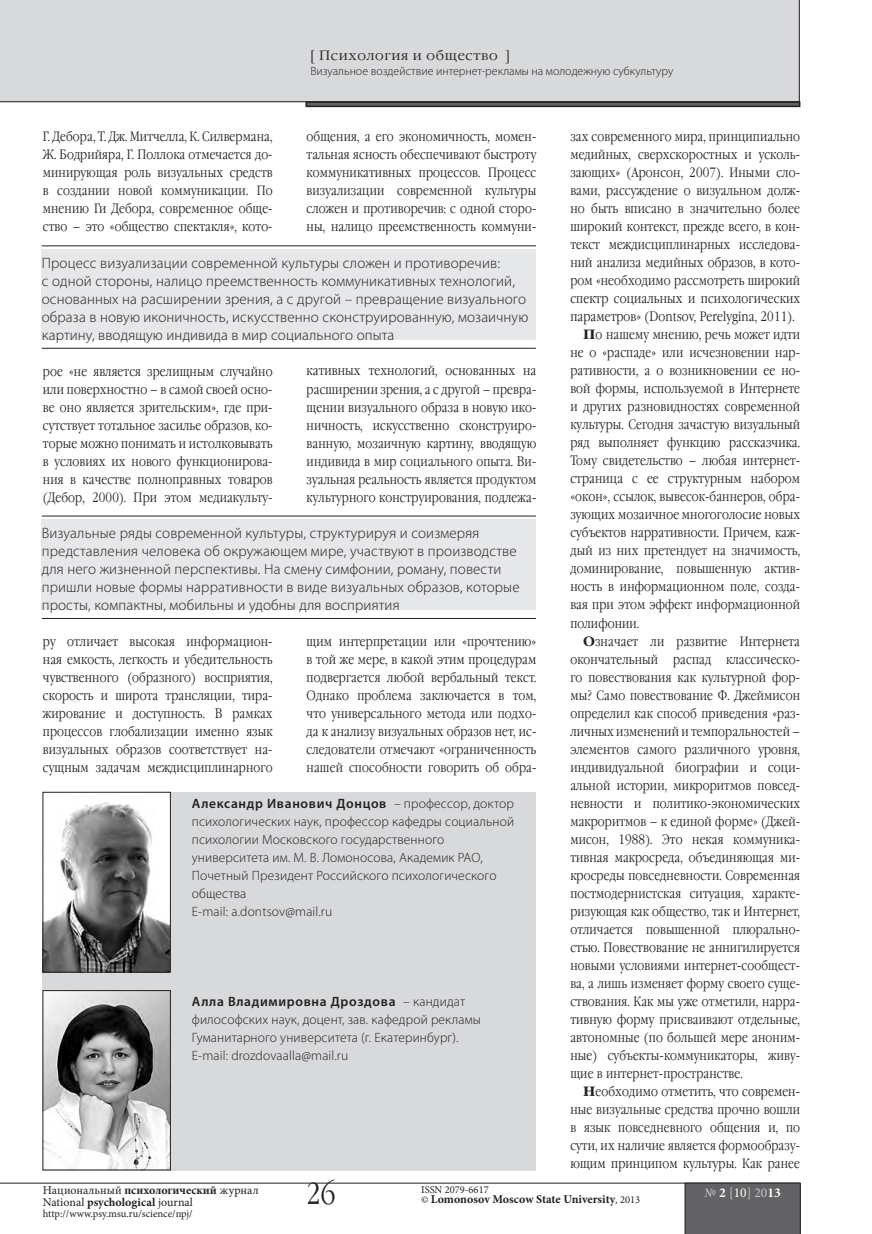
<style>
.page{position:relative;width:872px;height:1234px;background:#fff}
.page>*{position:absolute;margin:0;border:0;box-sizing:border-box;transform-origin:0 0}
.Page_num{font:30px "Garamond Narrow C";color:#231f20}
.Insert___MEDIUM{font:300 15px/18px "Myriad Pro";letter-spacing:.01em;color:#231f20}
.Main_text___1st{font:13.5px/18px "Garamond Narrow C";letter-spacing:.01em;color:#231f20;text-align:justify}
.Main_text{font:13.5px/18px "Garamond Narrow C";letter-spacing:.01em;color:#231f20;text-align:justify}
.Autor___REMARK{font:300 13.5px/18px "Myriad Pro";letter-spacing:.01em;color:#231f20}
.Col_title___RUBRIC{font:13.5px "Garamond C";letter-spacing:.05em;color:#231f20}
.t1{font:13.5px "Minion Pro";color:#c7c8ca}
.t2{font:12px "Minion Pro";color:#231f20}
.Col_title___ARTICLE{font:300 12px "Myriad Pro";color:#231f20}
.t3{font:700 12px "Minion Pro";letter-spacing:-.005em;color:#231f20}
.t4{font:10.5px "Minion Pro";color:#231f20}
.s1{font-weight:600}
.s2{font-family:"Garamond C";font-weight:700}
.s3{font-weight:700}
.s4{font-weight:400;font-size:10.5px}
.s5{font-weight:700;color:#fff}
.s6{color:#fff}
</style>
<div class="page">
<div style="left:0;top:0;width:799px;height:102px;background:#d8d9db"></div>
<div style="left:305px;top:101px;width:495px;height:6px;border:2px solid #231f20"></div>
<svg style="left:0;top:1182px;width:800px;height:51px"></svg>
<div style="left:42px;top:249px;width:494px;height:90px;background:#e6e7e9"></div>
<hr style="left:42px;top:245px;width:494px;height:1px;background:#231f20">
<hr style="left:42px;top:348px;width:494px;height:1px;background:#231f20">
<div style="left:42px;top:519px;width:494px;height:90px;background:#e6e7e9"></div>
<hr style="left:42px;top:515px;width:494px;height:1px;background:#231f20">
<hr style="left:42px;top:618px;width:494px;height:1px;background:#231f20">
<div style="left:43px;top:791px;width:493px;height:378px;background:#d8d9db"></div>
<img style="left:45px;top:793px;width:124px;height:177px">
<div style="left:43px;top:791px;width:128px;height:181px;border:1px solid #231f20"></div>
<img style="left:45px;top:992px;width:124px;height:175px">
<div style="left:43px;top:990px;width:128px;height:179px;border:1px solid #231f20"></div>
<p class="Col_title___RUBRIC" style="left:310px;top:48px;width:201px">[ Психология и общество ]</p>
<p class="Col_title___ARTICLE" style="left:310px;top:64px;width:364px">Визуальное воздействие интернет-рекламы на молодежную субкультуру</p>
<p class="Main_text___1st" style="left:43px;top:128px;width:231px">Г. Дебора, Т. Дж. Митчелла, К. Силвермана, Ж. Бодрийяра, Г. Поллока отмечается до&shy;минирующая роль визуальных средств в создании новой коммуникации. По мнению Ги Дебора, современное обще&shy;ство – это «общество спектакля», кото-</p>
<p class="Main_text___1st" style="left:307px;top:128px;width:231px">общения, а его экономичность, момен&shy;тальная ясность обеспечивают быстроту коммуникативных процессов. Процесс визуализации современной культуры сложен и противоречив: с одной сторо&shy;ны, налицо преемственность коммуни-</p>
<p class="Insert___MEDIUM" style="left:42px;top:253px;width:488px">Процесс визуализации современной культуры сложен и противоречив:<br>с одной стороны, налицо преемственность коммуникативных технологий, основанных на расширении зрения, а с другой – превращение визуального образа в новую иконичность, искусственно сконструированную, мозаичную картину, вводящую индивида в мир социального опыта</p>
<p class="Main_text___1st" style="left:43px;top:362px;width:231px">рое «не является зрелищным случайно или поверхностно – в самой своей осно&shy;ве оно является зрительским», где при&shy;сутствует тотальное засилье образов, ко&shy;торые можно понимать и истолковывать в условиях их нового функционирова&shy;ния в качестве полноправных товаров (Дебор, 2000). При этом медиакульту-</p>
<p class="Main_text___1st" style="left:307px;top:362px;width:231px">кативных технологий, основанных на расширении зрения, а с другой – превра&shy;щении визуального образа в новую ико&shy;ничность, искусственно сконструиро&shy;ванную, мозаичную картину, вводящую индивида в мир социального опыта. Ви&shy;зуальная реальность является продуктом культурного конструирования, подлежа-</p>
<p class="Insert___MEDIUM" style="left:42px;top:523px;width:479px">Визуальные ряды современной культуры, структурируя и соизмеряя представления человека об окружающем мире, участвуют в производстве для него жизненной перспективы. На смену симфонии, роману, повести пришли новые формы нарративности в виде визуальных образов, которые просты, компактны, мобильны и удобны для восприятия</p>
<p class="Main_text___1st" style="left:43px;top:632px;width:231px">ру отличает высокая информацион&shy;ная емкость, легкость и убедительность чувственного (образного) восприятия, скорость и широта трансляции, тира&shy;жирование и доступность. В рамках процессов глобализации именно язык визуальных образов соответствует на&shy;сущным задачам междисциплинарного</p>
<p class="Main_text___1st" style="left:307px;top:632px;width:231px">щим интерпретации или «прочтению» в той же мере, в какой этим процедурам подвергается любой вербальный текст.<br>Однако проблема заключается в том, что универсального метода или подхо&shy;да к анализу визуальных образов нет, ис&shy;следователи отмечают «ограниченность нашей способности говорить об обра-</p>
<p class="Autor___REMARK" style="left:192px;top:794px;width:324px"><span class="s1">Александр Иванович Донцов</span> – профессор, доктор психологических наук, профессор кафедры социальной психологии Московского государственного университета им. М. В. Ломоносова, Академик РАО, Почетный Президент Российского психологического общества<br>E-mail: a.dontsov@mail.ru</p>
<p class="Autor___REMARK" style="left:192px;top:992px;width:291px"><span class="s1">Алла Владимировна Дроздова</span> – кандидат философских наук, доцент, зав. кафедрой рекламы Гуманитарного университета (г. Екатеринбург).<br>E-mail: drozdovaalla@mail.ru</p>
<p class="Main_text___1st" style="left:570px;top:128px;width:231px">зах современного мира, принципиально медийных, сверхскоростных и усколь&shy;зающих» (Аронсон, 2007). Иными сло&shy;вами, рассуждение о визуальном долж&shy;но быть вписано в значительно более широкий контекст, прежде всего, в кон&shy;текст междисциплинарных исследова&shy;ний анализа медийных образов, в кото&shy;ром «необходимо рассмотреть широкий спектр социальных и психологических параметров» (Dontsov, Perelygina, 2011).</p>
<p class="Main_text" style="left:570px;top:326px;width:231px;text-indent:13px"><span class="s2">П</span>о нашему мнению, речь может идти не о «распаде» или исчезновении нар&shy;ративности, а о возникновении ее но&shy;вой формы, используемой в Интернете и других разновидностях современной культуры. Сегодня зачастую визуальный ряд выполняет функцию рассказчика.<br>Тому свидетельство – любая интернет&shy;страница с ее структурным набором «окон», ссылок, вывесок-баннеров, обра&shy;зующих мозаичное многоголосие новых субъектов нарративности. Причем, каж&shy;дый из них претендует на значимость, доминирование, повышенную актив&shy;ность в информационном поле, созда&shy;вая при этом эффект информационной полифонии.</p>
<p class="Main_text" style="left:570px;top:632px;width:231px;text-indent:13px"><span class="s2">О</span>значает ли развитие Интернета окончательный распад классическо&shy;го повествования как культурной фор&shy;мы? Само повествование Ф. Джеймисон определил как способ приведения «раз&shy;личных изменений и темпоральностей – элементов самого различного уровня, индивидуальной биографии и соци&shy;альной истории, микроритмов повсед&shy;невности и политико-экономических макроритмов – к единой форме» (Джей&shy;мисон, 1988). Это некая коммуника&shy;тивная макросреда, объединяющая ми&shy;кросреды повседневности. Современная постмодернистская ситуация, характе&shy;ризующая как общество, так и Интернет, отличается повышенной плюрально&shy;стью. Повествование не аннигилируется новыми условиями интернет-сообщест&shy;ва, а лишь изменяет форму своего суще&shy;ствования. Как мы уже отметили, нарра&shy;тивную форму присваивают отдельные, автономные (по большей мере аноним&shy;ные) субъекты-коммуникаторы, живу&shy;щие в интернет-пространстве.</p>
<p class="Main_text" style="left:570px;top:1082px;width:231px;text-indent:13px"><span class="s2">Н</span>еобходимо отметить, что современ&shy;ные визуальные средства прочно вошли в язык повседневного общения и, по сути, их наличие является формообразу&shy;ющим принципом культуры. Как ранее</p>
<p class="t2" style="left:43px;top:1181px;width:217px">Национальный <span class="s3">психологический</span> журнал</p>
<p class="t2" style="left:43px;top:1193px;width:152px">National <span class="s3">psychological</span> journal</p>
<p class="t4" style="left:43px;top:1205px;width:151px">http://www.psy.msu.ru/science/npj/</p>
<p class="Page_num" style="left:306px;top:1177px;width:31px">26</p>
<p class="t4" style="left:421px;top:1182px;width:69px">ISSN 2079-6617</p>
<p class="t3" style="left:421px;top:1190px;width:221px"><span class="s4">©</span> Lomonosov Moscow State University<span class="s4">, 2013</span></p>
<p class="t1" style="left:704px;top:1183px;width:78px">№ <span class="s5">2</span> [<span class="s6">10</span>] 20<span class="s5">13</span></p>
</div>
